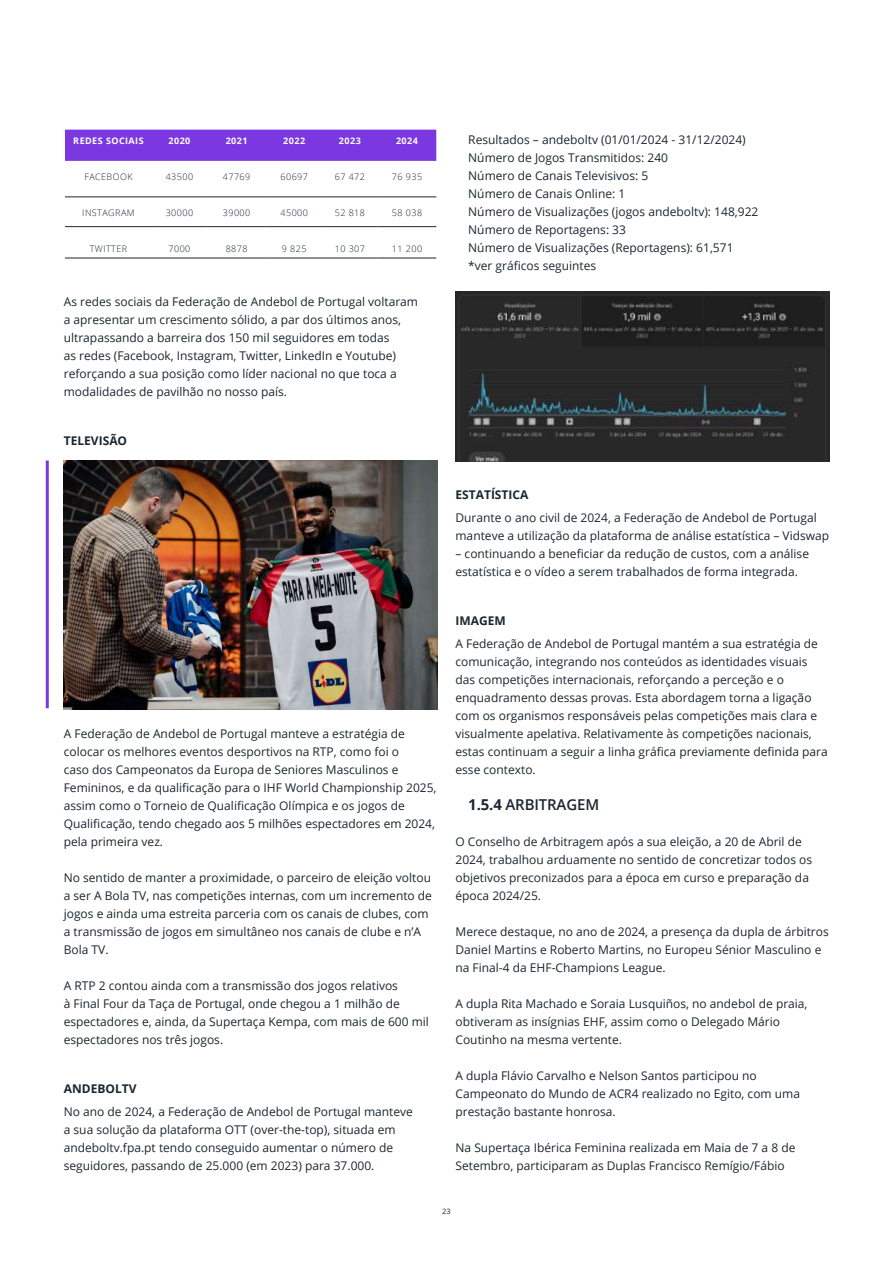
<style>
.page{position:relative;width:893px;height:1263px;background:#fff}
.page>*{position:absolute;margin:0;border:0;box-sizing:border-box;transform-origin:0 0}
.t1{font:600 15px "Open Sans";letter-spacing:-.01em;color:#1b2630}
.t2{font:12px/18px "Open Sans";color:#1b2630}
.t3{font:700 12px "Open Sans";color:#1b2630}
.t4{font:300 9px "Open Sans";letter-spacing:.05em;color:#1b2630}
.t5{font:700 9px "Open Sans";letter-spacing:.05em;color:#fff}
.t6{font:7.5px "Open Sans";color:#1b2630}
.s1{font-weight:700}
</style>
<div class="page">
<div style="left:65px;top:130px;width:371px;height:31px;background:#7b38e0"></div>
<hr style="left:65px;top:197px;width:87px;height:1px;background:#1b2630">
<hr style="left:152px;top:197px;width:55px;height:1px;background:#1b2630">
<hr style="left:207px;top:197px;width:59px;height:1px;background:#1b2630">
<hr style="left:266px;top:197px;width:56px;height:1px;background:#1b2630">
<hr style="left:322px;top:197px;width:56px;height:1px;background:#1b2630">
<hr style="left:378px;top:197px;width:58px;height:1px;background:#1b2630">
<hr style="left:65px;top:226px;width:87px;height:1px;background:#1b2630">
<hr style="left:152px;top:226px;width:55px;height:1px;background:#1b2630">
<hr style="left:207px;top:226px;width:59px;height:1px;background:#1b2630">
<hr style="left:266px;top:226px;width:56px;height:1px;background:#1b2630">
<hr style="left:322px;top:226px;width:56px;height:1px;background:#1b2630">
<hr style="left:378px;top:226px;width:58px;height:1px;background:#1b2630">
<hr style="left:65px;top:258px;width:87px;height:1px;background:#1b2630">
<hr style="left:152px;top:258px;width:55px;height:1px;background:#1b2630">
<hr style="left:207px;top:258px;width:59px;height:1px;background:#1b2630">
<hr style="left:266px;top:258px;width:56px;height:1px;background:#1b2630">
<hr style="left:322px;top:258px;width:56px;height:1px;background:#1b2630">
<hr style="left:378px;top:258px;width:58px;height:1px;background:#1b2630">
<img style="left:455px;top:292px;width:374px;height:169px">
<img style="left:64px;top:460px;width:373px;height:250px">
<hr style="left:46px;top:460px;width:3px;height:248px;background:#7b38e0">
<p class="t5" style="left:73px;top:134px;width:72px">REDES SOCIAIS</p>
<p class="t5" style="left:168px;top:134px;width:23px">2020</p>
<p class="t5" style="left:226px;top:134px;width:23px">2021</p>
<p class="t5" style="left:283px;top:134px;width:23px">2022</p>
<p class="t5" style="left:339px;top:134px;width:23px">2023</p>
<p class="t5" style="left:396px;top:134px;width:23px">2024</p>
<p class="t4" style="left:84px;top:171px;width:50px">FACEBOOK</p>
<p class="t4" style="left:166px;top:171px;width:29px">43500</p>
<p class="t4" style="left:223px;top:171px;width:29px">47769</p>
<p class="t4" style="left:280px;top:171px;width:29px">60697</p>
<p class="t4" style="left:335px;top:171px;width:32px">67 472</p>
<p class="t4" style="left:392px;top:171px;width:32px">76 935</p>
<p class="t4" style="left:82px;top:207px;width:54px">INSTAGRAM</p>
<p class="t4" style="left:166px;top:207px;width:29px">30000</p>
<p class="t4" style="left:223px;top:207px;width:29px">39000</p>
<p class="t4" style="left:280px;top:207px;width:29px">45000</p>
<p class="t4" style="left:335px;top:207px;width:32px">52 818</p>
<p class="t4" style="left:392px;top:207px;width:32px">58 038</p>
<p class="t4" style="left:90px;top:243px;width:39px">TWITTER</p>
<p class="t4" style="left:168px;top:243px;width:23px">7000</p>
<p class="t4" style="left:226px;top:243px;width:23px">8878</p>
<p class="t4" style="left:282px;top:243px;width:26px">9 825</p>
<p class="t4" style="left:335px;top:243px;width:32px">10 307</p>
<p class="t4" style="left:392px;top:243px;width:32px">11 200</p>
<p class="t2" style="left:64px;top:292px;width:356px">As redes sociais da Federação de Andebol de Portugal voltaram a apresentar um crescimento sólido, a par dos últimos anos, ultrapassando a barreira dos 150 mil seguidores em todas<br>as redes (Facebook, Instagram, Twitter, LinkedIn e Youtube) reforçando a sua posição como líder nacional no que toca a modalidades de pavilhão no nosso país.</p>
<p class="t3" style="left:64px;top:432px;width:65px">TELEVISÃO</p>
<p class="t2" style="left:64px;top:724px;width:374px">A Federação de Andebol de Portugal manteve a estratégia de colocar os melhores eventos desportivos na RTP, como foi o<br>caso dos Campeonatos da Europa de Seniores Masculinos e Femininos, e da qualificação para o IHF World Championship 2025, assim como o Torneio de Qualificação Olímpica e os jogos de Qualificação, tendo chegado aos 5 milhões espectadores em 2024, pela primeira vez.</p>
<p class="t2" style="left:64px;top:868px;width:370px">No sentido de manter a proximidade, o parceiro de eleição voltou a ser A Bola TV, nas competições internas, com um incremento de jogos e ainda uma estreita parceria com os canais de clubes, com a transmissão de jogos em simultâneo nos canais de clube e n’A Bola TV.</p>
<p class="t2" style="left:64px;top:976px;width:367px">A RTP 2 contou ainda com a transmissão dos jogos relativos<br>à Final Four da Taça de Portugal, onde chegou a 1 milhão de espectadores e, ainda, da Supertaça Kempa, com mais de 600 mil espectadores nos três jogos.</p>
<p class="t3" style="left:64px;top:1080px;width:74px">ANDEBOLTV</p>
<p class="t2" style="left:64px;top:1102px;width:351px">No ano de 2024, a Federação de Andebol de Portugal manteve a sua solução da plataforma OTT (over-the-top), situada em andeboltv.fpa.pt tendo conseguido aumentar o número de seguidores, passando de 25.000 (em 2023) para 37.000.</p>
<p class="t2" style="left:468px;top:130px;width:292px">Resultados – andeboltv (01/01/2024 - 31/12/2024)<br>Número de Jogos Transmitidos: 240<br>Número de Canais Televisivos: 5<br>Número de Canais Online: 1<br>Número de Visualizações (jogos andeboltv): 148,922<br>Número de Reportagens: 33<br>Número de Visualizações (Reportagens): 61,571 *ver gráficos seguintes</p>
<p class="t3" style="left:455px;top:486px;width:74px">ESTATÍSTICA</p>
<p class="t2" style="left:455px;top:508px;width:375px">Durante o ano civil de 2024, a Federação de Andebol de Portugal manteve a utilização da plataforma de análise estatística – Vidswap</p>
<p class="t2" style="left:455px;top:544px;width:355px">– continuando a beneficiar da redução de custos, com a análise estatística e o vídeo a serem trabalhados de forma integrada.</p>
<p class="t3" style="left:455px;top:612px;width:52px">IMAGEM</p>
<p class="t2" style="left:455px;top:634px;width:374px">A Federação de Andebol de Portugal mantém a sua estratégia de comunicação, integrando nos conteúdos as identidades visuais das competições internacionais, reforçando a perceção e o enquadramento dessas provas. Esta abordagem torna a ligação com os organismos responsáveis pelas competições mais clara e visualmente apelativa. Relativamente às competições nacionais, estas continuam a seguir a linha gráfica previamente definida para esse contexto.</p>
<p class="t1" style="left:468px;top:794px;width:132px"><span class="s1">1.5.4</span> ARBITRAGEM</p>
<p class="t2" style="left:455px;top:832px;width:358px">O Conselho de Arbitragem após a sua eleição, a 20 de Abril de 2024, trabalhou arduamente no sentido de concretizar todos os objetivos preconizados para a época em curso e preparação da época 2024/25.</p>
<p class="t2" style="left:455px;top:922px;width:375px">Merece destaque, no ano de 2024, a presença da dupla de árbitros<br>Daniel Martins e Roberto Martins, no Europeu Sénior Masculino e na Final-4 da EHF-Champions League.</p>
<p class="t2" style="left:455px;top:994px;width:354px">A dupla Rita Machado e Soraia Lusquiños, no andebol de praia, obtiveram as insígnias EHF, assim como o Delegado Mário<br>Coutinho na mesma vertente.</p>
<p class="t2" style="left:455px;top:1066px;width:346px">A dupla Flávio Carvalho e Nelson Santos participou no<br>Campeonato do Mundo de ACR4 realizado no Egito, com uma prestação bastante honrosa.</p>
<p class="t2" style="left:455px;top:1138px;width:341px">Na Supertaça Ibérica Feminina realizada em Maia de 7 a 8 de<br>Setembro, participaram as Duplas Francisco Remígio/Fábio</p>
<p class="t6" style="left:442px;top:1206px;width:10px">23</p>
</div>
